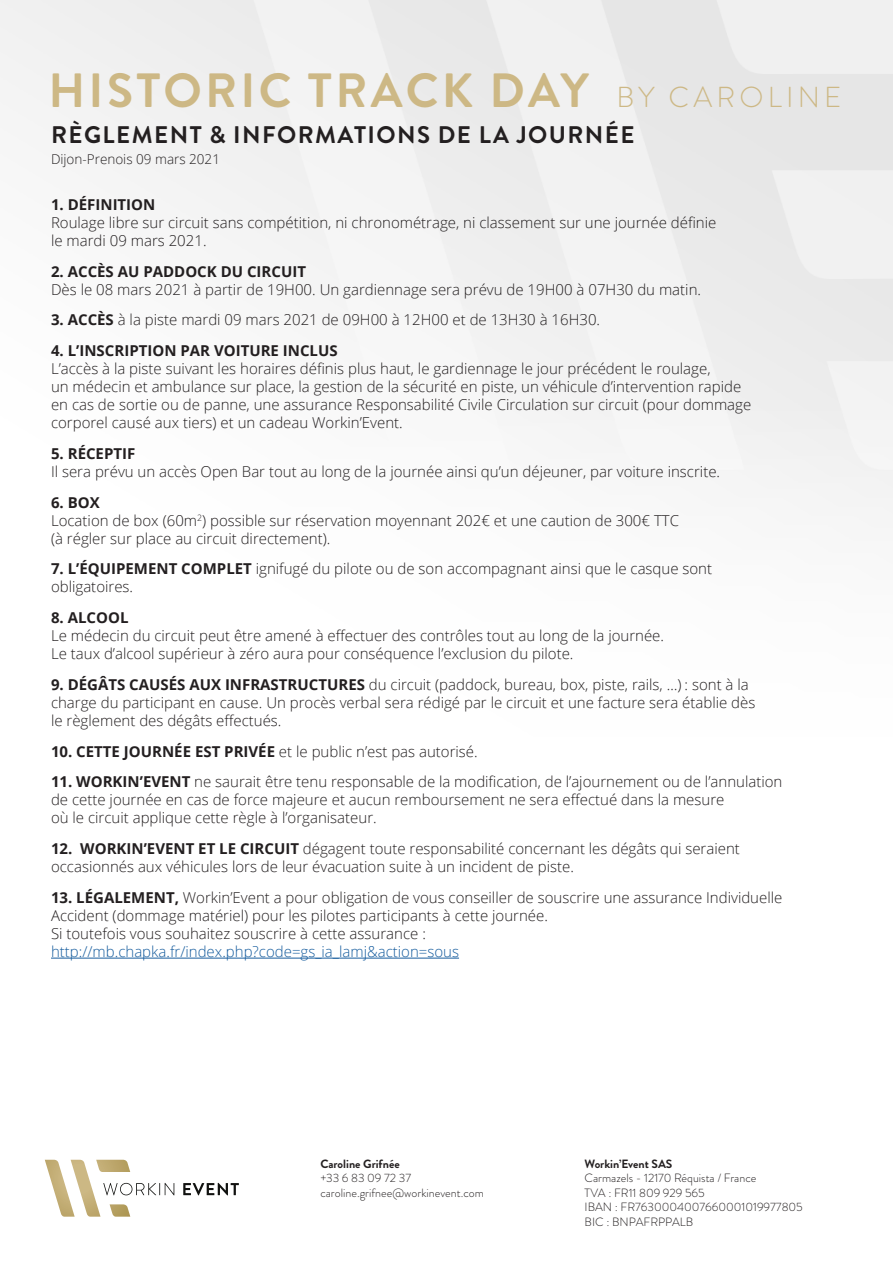
<style>
.page{position:relative;width:893px;height:1263px;background:#fff}
.page>*{position:absolute;margin:0;border:0;box-sizing:border-box;transform-origin:0 0}
.t1{font:700 48px "Brandon Grotesque";letter-spacing:.07em;color:#cdb885}
.t2{font:700 24px "Brandon Grotesque";letter-spacing:.06em;color:#231f20}
.t3{font:300 15px/18px "Open Sans";color:#231f20}
.t4{font:700 15px "Open Sans";color:#231f20}
.t5{font:300 15px "Open Sans";color:#175d9e}
.t6{font:300 13.5px "Open Sans";color:#231f20}
.t7{font:300 12px/14.4px "Brandon Grotesque";color:#231f20}
.t8{font:700 12px "Brandon Grotesque";color:#231f20}
.s1{font-weight:300;font-size:28.95px}
.s2{font-weight:700}
</style>
<div class="page">
<svg style="left:183px;top:1183px;width:56px;height:12px"></svg>
<svg style="left:45px;top:1160px;width:129px;height:57px"></svg>
<hr style="left:51px;top:958px;width:408px;height:1px;background:#175d9e">
<h1 class="t1" style="left:48px;top:57px;width:795px">HISTORIC TRACK DAY <span class="s1">BY CAROLINE</span></h1>
<h2 class="t2" style="left:51px;top:118px;width:585px">RÈGLEMENT &amp; INFORMATIONS DE LA JOURNÉE</h2>
<p class="t6" style="left:51px;top:150px;width:171px">Dijon-Prenois 09 mars 2021</p>
<p class="t4" style="left:51px;top:194px;width:106px">1. DÉFINITION</p>
<p class="t3" style="left:51px;top:213px;width:667px">Roulage libre sur circuit sans compétition, ni chronométrage, ni classement sur une journée définie le mardi 09 mars 2021.</p>
<p class="t4" style="left:51px;top:261px;width:256px">2. ACCÈS AU PADDOCK DU CIRCUIT</p>
<p class="t3" style="left:51px;top:280px;width:652px">Dès le 08 mars 2021 à partir de 19H00. Un gardiennage sera prévu de 19H00 à 07H30 du matin.</p>
<p class="t3" style="left:51px;top:310px;width:551px"><span class="s2">3. ACCÈS</span> à la piste mardi 09 mars 2021 de 09H00 à 12H00 et de 13H30 à 16H30.</p>
<p class="t4" style="left:51px;top:340px;width:288px">4. L’INSCRIPTION PAR VOITURE INCLUS</p>
<p class="t3" style="left:51px;top:359px;width:702px">L’accès à la piste suivant les horaires définis plus haut, le gardiennage le jour précédent le roulage,<br>un médecin et ambulance sur place, la gestion de la sécurité en piste, un véhicule d’intervention rapide en cas de sortie ou de panne, une assurance Responsabilité Civile Circulation sur circuit (pour dommage corporel causé aux tiers) et un cadeau Workin’Event.</p>
<p class="t4" style="left:51px;top:443px;width:86px">5. RÉCEPTIF</p>
<p class="t3" style="left:51px;top:462px;width:671px">Il sera prévu un accès Open Bar tout au long de la journée ainsi qu’un déjeuner, par voiture inscrite.</p>
<p class="t3" style="left:51px;top:493px;width:629px"><span class="s2">6. BOX<br></span>Location de box (60m<sup>2</sup>) possible sur réservation moyennant 202€ et une caution de 300€ TTC (à régler sur place au circuit directement).</p>
<p class="t3" style="left:51px;top:559px;width:663px"><span class="s2">7. L’ÉQUIPEMENT COMPLET</span> ignifugé du pilote ou de son accompagnant ainsi que le casque sont obligatoires.</p>
<p class="t4" style="left:51px;top:607px;width:79px">8. ALCOOL</p>
<p class="t3" style="left:51px;top:626px;width:615px">Le médecin du circuit peut être amené à effectuer des contrôles tout au long de la journée.<br>Le taux d’alcool supérieur à zéro aura pour conséquence l’exclusion du pilote.</p>
<p class="t3" style="left:51px;top:675px;width:706px"><span class="s2">9. DÉGÂTS CAUSÉS AUX INFRASTRUCTURES</span> du circuit (paddock, bureau, box, piste, rails, …) : sont à la charge du participant en cause. Un procès verbal sera rédigé par le circuit et une facture sera établie dès le règlement des dégâts effectués.</p>
<p class="t3" style="left:51px;top:742px;width:428px"><span class="s2">10. CETTE JOURNÉE EST PRIVÉE</span> et le public n’est pas autorisé.</p>
<p class="t3" style="left:51px;top:772px;width:733px"><span class="s2">11. WORKIN’EVENT</span> ne saurait être tenu responsable de la modification, de l’ajournement ou de l’annulation de cette journée en cas de force majeure et aucun remboursement ne sera effectué dans la mesure<br>où le circuit applique cette règle à l’organisateur.</p>
<p class="t3" style="left:51px;top:839px;width:690px"><span class="s2">12. WORKIN’EVENT ET LE CIRCUIT</span> dégagent toute responsabilité concernant les dégâts qui seraient occasionnés aux véhicules lors de leur évacuation suite à un incident de piste.</p>
<p class="t3" style="left:51px;top:888px;width:733px"><span class="s2">13. LÉGALEMENT,</span> Workin’Event a pour obligation de vous conseiller de souscrire une assurance Individuelle<br>Accident (dommage matériel) pour les pilotes participants à cette journée.<br>Si toutefois vous souhaitez souscrire à cette assurance :</p>
<p class="t5" style="left:51px;top:941px;width:410px">http://mb.chapka.fr/index.php?code=gs_ia_lamj&amp;action=sous</p>
<p class="t8" style="left:320px;top:1155px;width:81px">Caroline Grifnée</p>
<p class="t7" style="left:320px;top:1171px;width:165px">+33 6 83 09 72 37 caroline.grifnee@workinevent.com</p>
<p class="t8" style="left:585px;top:1155px;width:89px">Workin’Event SAS</p>
<p class="t7" style="left:585px;top:1171px;width:220px">Carmazels - 12170 Réquista / France<br>TVA : FR11 809 929 565<br>IBAN : FR7630004007660001019977805<br>BIC : BNPAFRPPALB</p>
</div>
